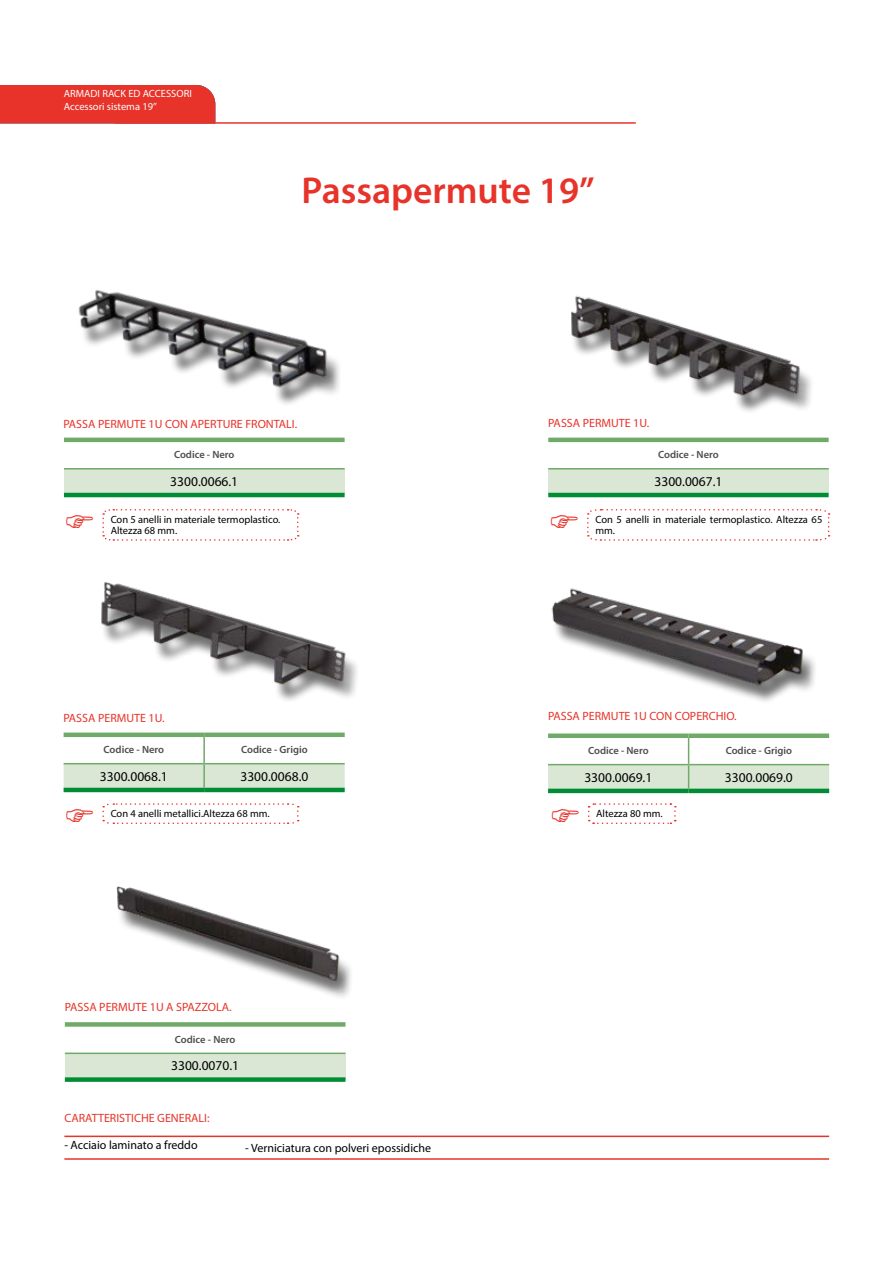
<style>
.page{position:relative;width:893px;height:1263px;background:#fff}
.page>*{position:absolute;margin:0;border:0;box-sizing:border-box;transform-origin:0 0}
.t1{font:600 37.5px "Myriad Pro";color:#e7332a}
.t2{font:13.5px "Myriad Pro";color:#000}
.t3{font:13.5px/16.2px "Myriad Pro";color:#fff}
.t4{font:12px "Myriad Pro";color:#e7332a}
.t5{font:12px "Myriad Pro";color:#000}
.t6{font:10.5px/10.5px "Myriad Pro";color:#000}
.t7{font:600 10.5px "Myriad Pro";color:#4d4d4d}
.t8{font:10.5px/12.6px "Myriad Pro";color:#fff}
</style>
<div class="page">
<hr style="left:115px;top:123px;width:521px;height:1px;background:#e7332a">
<div style="left:0;top:85px;width:215px;height:38px;background:#e7332a"></div>
<hr style="left:64px;top:1135px;width:765px;height:2px;background:#e7332a">
<hr style="left:64px;top:1158px;width:765px;height:2px;background:#e7332a">
<img style="left:571px;top:296px;width:240px;height:116px">
<img style="left:116px;top:886px;width:235px;height:111px">
<img style="left:78px;top:289px;width:261px;height:115px">
<img style="left:101px;top:582px;width:256px;height:119px">
<img style="left:551px;top:588px;width:264px;height:113px">
<div style="left:64px;top:469px;width:281px;height:26px;background:#dae7d5"></div>
<hr style="left:64px;top:468px;width:281px;height:1px;background:#70aa68">
<hr style="left:64px;top:438px;width:281px;height:4px;background:#70aa68">
<hr style="left:64px;top:493px;width:281px;height:4px;background:#008d36">
<div style="left:548px;top:469px;width:281px;height:26px;background:#dae7d5"></div>
<hr style="left:548px;top:468px;width:281px;height:1px;background:#70aa68">
<hr style="left:548px;top:438px;width:281px;height:4px;background:#70aa68">
<hr style="left:548px;top:493px;width:281px;height:4px;background:#008d36">
<div style="left:548px;top:733px;width:141px;height:5px;background:#70aa68"></div>
<div style="left:689px;top:733px;width:140px;height:5px;background:#70aa68"></div>
<hr style="left:548px;top:789px;width:141px;height:4px;background:#008d36">
<hr style="left:689px;top:789px;width:140px;height:4px;background:#008d36">
<svg style="left:548px;top:738px;width:281px;height:53px"></svg>
<svg style="left:64px;top:764px;width:281px;height:24px"></svg>
<hr style="left:64px;top:763px;width:140px;height:1px;background:#70aa68">
<hr style="left:204px;top:763px;width:141px;height:1px;background:#70aa68">
<div style="left:64px;top:732px;width:140px;height:5px;background:#70aa68"></div>
<div style="left:204px;top:732px;width:141px;height:5px;background:#70aa68"></div>
<hr style="left:64px;top:788px;width:140px;height:4px;background:#008d36">
<hr style="left:204px;top:788px;width:141px;height:4px;background:#008d36">
<hr style="left:203px;top:737px;width:2px;height:26px;background:#70aa68">
<hr style="left:203px;top:764px;width:2px;height:24px;background:#70aa68">
<div style="left:65px;top:1053px;width:280px;height:26px;background:#dae7d5"></div>
<hr style="left:65px;top:1052px;width:280px;height:2px;background:#70aa68">
<div style="left:65px;top:1022px;width:280px;height:5px;background:#70aa68"></div>
<div style="left:65px;top:1077px;width:280px;height:5px;background:#008d36"></div>
<svg style="left:102px;top:509px;width:197px;height:32px"></svg>
<svg style="left:102px;top:803px;width:197px;height:21px"></svg>
<svg style="left:588px;top:803px;width:88px;height:21px"></svg>
<svg style="left:587px;top:509px;width:243px;height:32px"></svg>
<p class="t8" style="left:64px;top:87px;width:130px">ARMADI RACK ED ACCESSORI<br>Accessori sistema 19’’</p>
<p class="t3" style="left:64px;top:87px;width:144px">ARMADI RACK ED ACCES-<br>SORI</p>
<p class="t8" style="left:64px;top:100px;width:70px">Seri S-08 Porte</p>
<h1 class="t1" style="left:302px;top:167px;width:294px">Passapermute 19’’</h1>
<p class="t4" style="left:64px;top:417px;width:235px">PASSA PERMUTE 1U CON APERTURE FRONTALI.</p>
<p class="t4" style="left:548px;top:416px;width:103px">PASSA PERMUTE 1U.</p>
<p class="t7" style="left:174px;top:448px;width:62px">Codice - Nero</p>
<p class="t2" style="left:170px;top:473px;width:69px">3300.0066.1</p>
<p class="t7" style="left:658px;top:448px;width:62px">Codice - Nero</p>
<p class="t2" style="left:654px;top:473px;width:69px">3300.0067.1</p>
<p class="t6" style="left:111px;top:514px;width:171px">Con 5 anelli in materiale termoplastico.<br>Altezza 68 mm.</p>
<p class="t6" style="left:595px;top:514px;width:229px">Con 5 anelli in materiale termoplastico. Altezza 65 mm.</p>
<p class="t4" style="left:64px;top:711px;width:103px">PASSA PERMUTE 1U.</p>
<p class="t4" style="left:548px;top:708px;width:190px">PASSA PERMUTE 1U CON COPERCHIO.</p>
<p class="t7" style="left:104px;top:743px;width:62px">Codice - Nero</p>
<p class="t7" style="left:241px;top:743px;width:68px">Codice - Grigio</p>
<p class="t2" style="left:100px;top:768px;width:69px">3300.0068.1</p>
<p class="t2" style="left:240px;top:768px;width:69px">3300.0068.0</p>
<p class="t7" style="left:588px;top:744px;width:62px">Codice - Nero</p>
<p class="t7" style="left:726px;top:744px;width:68px">Codice - Grigio</p>
<p class="t2" style="left:584px;top:769px;width:69px">3300.0069.1</p>
<p class="t2" style="left:725px;top:769px;width:69px">3300.0069.0</p>
<p class="t6" style="left:111px;top:808px;width:160px">Con 4 anelli metallici.Altezza 68 mm.</p>
<p class="t6" style="left:596px;top:808px;width:68px">Altezza 80 mm.</p>
<p class="t4" style="left:65px;top:1000px;width:168px">PASSA PERMUTE 1U A SPAZZOLA.</p>
<p class="t7" style="left:175px;top:1032px;width:62px">Codice - Nero</p>
<p class="t2" style="left:171px;top:1057px;width:69px">3300.0070.1</p>
<p class="t4" style="left:64px;top:1111px;width:147px">CARATTERISTICHE GENERALI:</p>
<p class="t5" style="left:64px;top:1138px;width:135px">- Acciaio laminato a freddo</p>
<p class="t5" style="left:245px;top:1140px;width:187px">- Verniciatura con polveri epossidiche</p>
</div>
